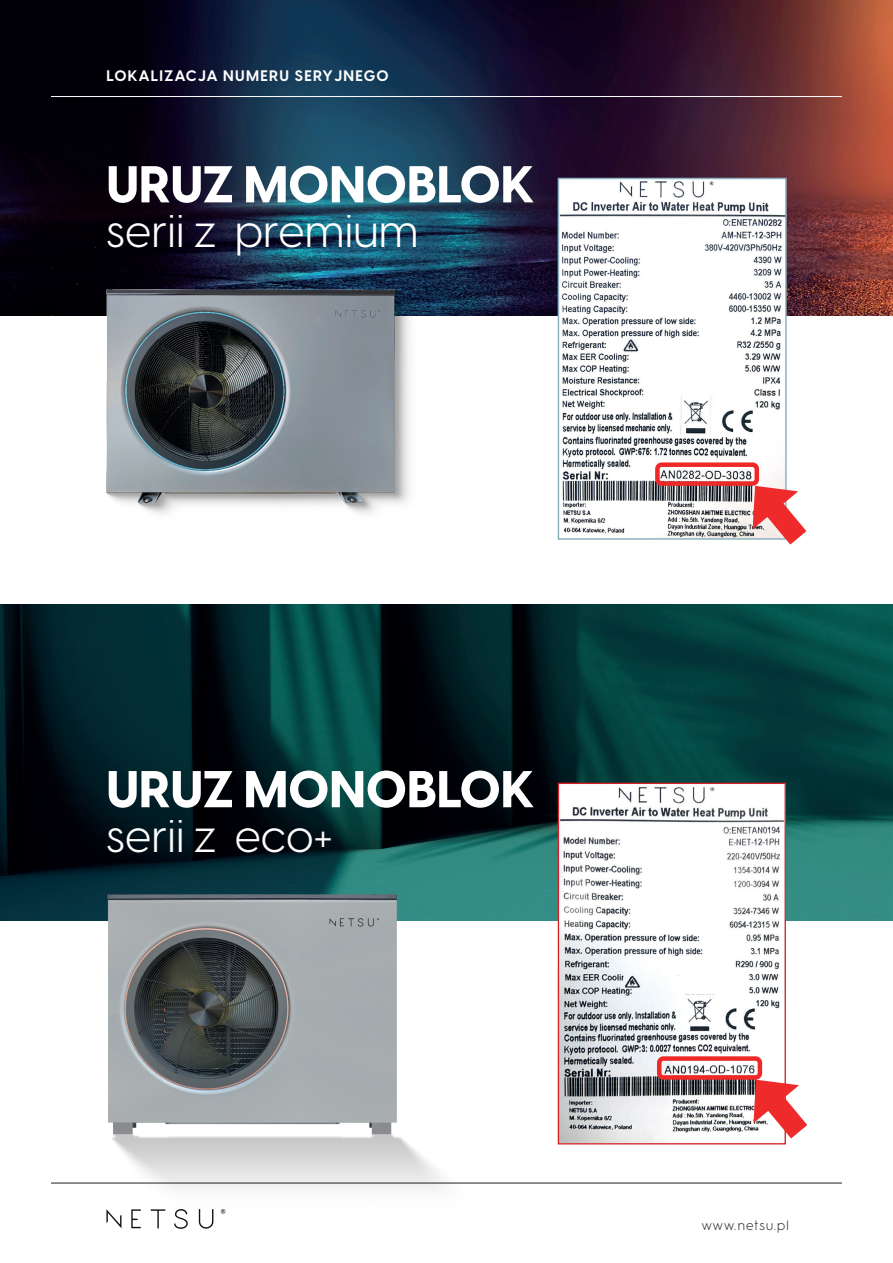
<style>
.page{position:relative;width:893px;height:1263px;background:#fff}
.page>*{position:absolute;margin:0;border:0;box-sizing:border-box;transform-origin:0 0}
.t1{font:800 51px "Visby CF";color:#fff}
.t2{font:45px "Visby CF";color:#fff}
.t3{font:700 15px "Visby CF";letter-spacing:.09em;color:#fff}
.t4{font:300 13.5px "Hurme Geometric Sans 3";letter-spacing:.08em;color:#231f20}
</style>
<div class="page">
<img style="left:0;top:0;width:893px;height:316px">
<img style="left:0;top:605px;width:893px;height:316px">
<hr style="left:51px;top:96px;width:791px;height:1px;background:#fff">
<hr style="left:51px;top:1183px;width:791px;height:1px;background:#231f20">
<svg style="left:106px;top:1209px;width:15px;height:19px"></svg>
<svg style="left:131px;top:1209px;width:10px;height:19px"></svg>
<svg style="left:151px;top:1209px;width:14px;height:19px"></svg>
<svg style="left:174px;top:1209px;width:14px;height:20px"></svg>
<svg style="left:199px;top:1209px;width:14px;height:19px"></svg>
<svg style="left:221px;top:1209px;width:4px;height:4px"></svg>
<img style="left:106px;top:289px;width:313px;height:225px">
<img style="left:561px;top:181px;width:223px;height:356px">
<div style="left:558px;top:178px;width:229px;height:362px;border:2px solid #8db2bf"></div>
<img style="left:560px;top:785px;width:224px;height:357px">
<div style="left:558px;top:783px;width:228px;height:361px;border:1px solid #d41f26"></div>
<img style="left:108px;top:894px;width:362px;height:296px">
<div style="left:655px;top:462px;width:104px;height:24px;border:4px solid #ee2928;border-radius:4px"></div>
<div style="left:657px;top:1056px;width:105px;height:24px;border:4px solid #ee2928;border-radius:4px"></div>
<svg style="left:738px;top:472px;width:69px;height:73px"></svg>
<svg style="left:739px;top:1065px;width:68px;height:80px"></svg>
<p class="t3" style="left:106px;top:64px;width:284px">LOKALIZACJA NUMERU SERYJNEGO</p>
<h1 class="t1" style="left:106px;top:144px;width:429px">URUZ MONOBLOK</h1>
<h2 class="t2" style="left:106px;top:198px;width:314px">serii z premium</h2>
<h1 class="t1" style="left:106px;top:749px;width:429px">URUZ MONOBLOK</h1>
<h2 class="t2" style="left:106px;top:803px;width:228px">serii z eco+</h2>
<p class="t4" style="left:702px;top:1216px;width:89px">www.netsu.pl</p>
</div>
